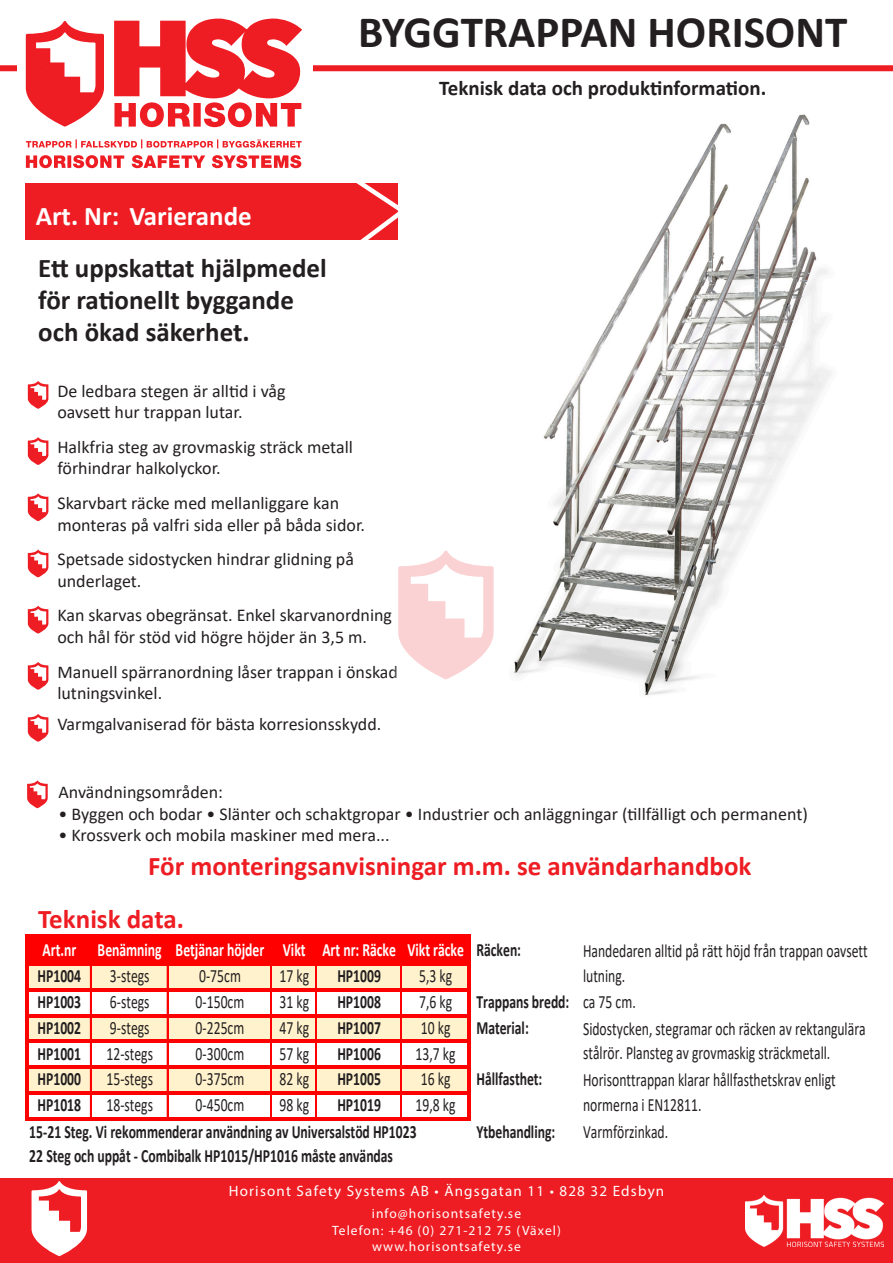
<style>
.page{position:relative;width:893px;height:1263px;background:#fff}
.page>*{position:absolute;margin:0;border:0;box-sizing:border-box;transform-origin:0 0}
.t1{font:700 45px "Calibri";color:#231f20}
.t2{font:700 27px "Calibri";color:#231f20}
.t3{font:700 27px "Calibri";color:#ee1d23}
.t4{font:700 27px "Calibri";color:#fff}
.t5{font:700 21px "Calibri";color:#231f20}
.t6{font:18.75px/24.6px "Calibri";color:#231f20;scale:.73 1}
.t7{font:700 18.75px/26.2px "Calibri";color:#231f20;scale:.73 1}
.t8{font:700 18.75px/26px "Calibri";color:#fff;scale:.73 1}
.t9{font:18px "Calibri";color:#231f20}
.t10{font:15px "Myriad Pro";letter-spacing:.08em;color:#fff}
.t11{font:13.5px/16.2px "Myriad Pro";letter-spacing:.08em;color:#fff;text-align:center}
.s1{color:#231f20}
.s2{font-weight:400}
</style>
<div class="page">
<div style="left:0;top:1178px;width:893px;height:85px;background:#ee1d23"></div>
<img style="left:746px;top:1195px;width:137px;height:51px">
<div style="left:0;top:65px;width:893px;height:6px;background:#ee1d23"></div>
<div style="left:17px;top:0;width:296px;height:196px;background:#fff"></div>
<svg style="left:114px;top:19px;width:188px;height:108px"></svg>
<svg style="left:26px;top:139px;width:276px;height:9px"></svg>
<svg style="left:26px;top:155px;width:275px;height:13px"></svg>
<svg style="left:26px;top:21px;width:78px;height:106px"></svg>
<svg style="left:32px;top:1181px;width:55px;height:75px"></svg>
<div style="left:26px;top:183px;width:372px;height:57px;background:#ee1d23"></div>
<svg style="left:356px;top:183px;width:42px;height:57px"></svg>
<svg style="left:27px;top:384px;width:22px;height:17px"></svg>
<svg style="left:28px;top:381px;width:20px;height:28px"></svg>
<svg style="left:27px;top:440px;width:22px;height:17px"></svg>
<svg style="left:28px;top:437px;width:20px;height:28px"></svg>
<svg style="left:27px;top:496px;width:22px;height:26px"></svg>
<svg style="left:28px;top:493px;width:20px;height:28px"></svg>
<svg style="left:27px;top:549px;width:22px;height:29px"></svg>
<svg style="left:28px;top:550px;width:20px;height:27px"></svg>
<svg style="left:27px;top:605px;width:22px;height:20px"></svg>
<svg style="left:28px;top:606px;width:20px;height:28px"></svg>
<svg style="left:27px;top:665px;width:22px;height:17px"></svg>
<svg style="left:28px;top:662px;width:20px;height:28px"></svg>
<svg style="left:27px;top:717px;width:22px;height:16px"></svg>
<svg style="left:28px;top:714px;width:20px;height:28px"></svg>
<img style="left:513px;top:114px;width:318px;height:581px">
<svg style="left:398px;top:551px;width:96px;height:128px"></svg>
<div style="left:28px;top:936px;width:441px;height:28px;background:#f00"></div>
<div style="left:28px;top:964px;width:441px;height:26px;background:#fff2cc"></div>
<div style="left:28px;top:1015px;width:441px;height:26px;background:#fff2cc"></div>
<div style="left:28px;top:1067px;width:441px;height:26px;background:#fff2cc"></div>
<hr style="left:400px;top:965px;width:2px;height:23px;background:#f00">
<hr style="left:400px;top:991px;width:2px;height:23px;background:#f00">
<hr style="left:400px;top:1017px;width:2px;height:23px;background:#f00">
<hr style="left:400px;top:1043px;width:2px;height:23px;background:#f00">
<hr style="left:400px;top:1069px;width:2px;height:22px;background:#f00">
<hr style="left:25px;top:934px;width:4px;height:187px;background:#f00">
<svg style="left:90px;top:965px;width:1px;height:152px"></svg>
<svg style="left:167px;top:965px;width:1px;height:152px"></svg>
<svg style="left:271px;top:965px;width:1px;height:152px"></svg>
<svg style="left:315px;top:965px;width:2px;height:152px"></svg>
<hr style="left:400px;top:1095px;width:2px;height:22px;background:#f00">
<hr style="left:467px;top:939px;width:4px;height:182px;background:#f00">
<div style="left:29px;top:934px;width:442px;height:5px;background:#f00"></div>
<hr style="left:29px;top:962px;width:438px;height:3px;background:#f00">
<hr style="left:29px;top:988px;width:438px;height:3px;background:#f00">
<hr style="left:29px;top:1014px;width:438px;height:3px;background:#f00">
<hr style="left:29px;top:1040px;width:438px;height:3px;background:#f00">
<hr style="left:29px;top:1066px;width:438px;height:3px;background:#f00">
<hr style="left:29px;top:1091px;width:438px;height:4px;background:#f00">
<hr style="left:29px;top:1117px;width:438px;height:4px;background:#f00">
<svg style="left:27px;top:780px;width:21px;height:28px"></svg>
<p class="t1" style="left:358px;top:0;width:491px">BYGGTRAPPAN HORISONT</p>
<p class="t5" style="left:439px;top:73px;width:329px">Teknisk data och produktinformation.</p>
<p class="t4" style="left:36px;top:197px;width:218px">Art. Nr: Varierande</p>
<p class="t2" style="left:38px;top:248px;width:290px">Ett uppskattat hjälpmedel</p>
<p class="t2" style="left:38px;top:281px;width:257px">för rationellt byggande</p>
<p class="t2" style="left:38px;top:313px;width:213px">och ökad säkerhet.</p>
<p class="t9" style="left:57px;top:378px;width:230px">De ledbara stegen är alltid i våg</p>
<p class="t9" style="left:57px;top:400px;width:187px">oavsett hur trappan lutar.</p>
<p class="t9" style="left:57px;top:434px;width:297px">Halkfria steg av grovmaskig sträck metall</p>
<p class="t9" style="left:57px;top:456px;width:165px">förhindrar halkolyckor.</p>
<p class="t9" style="left:57px;top:491px;width:283px">Skarvbart räcke med mellanliggare kan</p>
<p class="t9" style="left:57px;top:512px;width:309px">monteras på valfri sida eller på båda sidor.</p>
<p class="t9" style="left:57px;top:547px;width:298px">Spetsade sidostycken hindrar glidning på</p>
<p class="t9" style="left:57px;top:568px;width:86px">underlaget.</p>
<p class="t9" style="left:57px;top:603px;width:336px">Kan skarvas obegränsat. Enkel skarvanordning</p>
<p class="t9" style="left:57px;top:625px;width:311px">och hål för stöd vid högre höjder än 3,5 m.</p>
<p class="t9" style="left:57px;top:659px;width:342px">Manuell spärranordning låser trappan i önskad</p>
<p class="t9" style="left:57px;top:681px;width:106px">lutningsvinkel.</p>
<p class="t9" style="left:57px;top:711px;width:325px">Varmgalvaniserad för bästa korresionsskydd.</p>
<p class="t9" style="left:58px;top:780px;width:166px">Användningsområden:</p>
<p class="t9" style="left:58px;top:801px;width:751px">• Byggen och bodar • Slänter och schaktgropar • Industrier och anläggningar (tillfälligt och permanent)</p>
<p class="t9" style="left:58px;top:823px;width:333px">• Krossverk och mobila maskiner med mera...</p>
<p class="t3" style="left:148px;top:847px;width:605px">För monteringsanvisningar m.m. se användarhandbok</p>
<p class="t3" style="left:38px;top:900px;width:147px">Teknisk data.</p>
<p class="t8" style="left:37px;top:936px;width:664px">Art.nr Benämning Betjänar höjder Vikt Art nr: Räcke Vikt räcke <span class="s1">Räcken:<br>HP1004</span></p>
<p class="t6" style="left:110px;top:963px;width:56px">3-stegs</p>
<p class="t6" style="left:199px;top:963px;width:59px">0-75cm</p>
<p class="t6" style="left:280px;top:963px;width:42px">17 kg</p>
<p class="t7" style="left:337px;top:962px;width:61px">HP1009</p>
<p class="t6" style="left:419px;top:963px;width:47px">5,3 kg</p>
<p class="t7" style="left:37px;top:988px;width:61px">HP1003</p>
<p class="t6" style="left:110px;top:989px;width:56px">6-stegs</p>
<p class="t6" style="left:196px;top:989px;width:68px">0-150cm</p>
<p class="t6" style="left:280px;top:989px;width:42px">31 kg</p>
<p class="t7" style="left:337px;top:988px;width:61px">HP1008</p>
<p class="t6" style="left:419px;top:989px;width:47px">7,6 kg</p>
<p class="t7" style="left:476px;top:988px;width:129px">Trappans bredd:</p>
<p class="t7" style="left:37px;top:1014px;width:61px">HP1002</p>
<p class="t6" style="left:110px;top:1015px;width:56px">9-stegs</p>
<p class="t6" style="left:196px;top:1015px;width:68px">0-225cm</p>
<p class="t6" style="left:280px;top:1015px;width:42px">47 kg</p>
<p class="t7" style="left:337px;top:1014px;width:61px">HP1007</p>
<p class="t6" style="left:421px;top:1015px;width:42px">10 kg</p>
<p class="t7" style="left:476px;top:1014px;width:73px">Material:</p>
<p class="t7" style="left:37px;top:1040px;width:61px">HP1001</p>
<p class="t6" style="left:106px;top:1040px;width:65px">12-stegs</p>
<p class="t6" style="left:196px;top:1040px;width:68px">0-300cm</p>
<p class="t6" style="left:280px;top:1040px;width:42px">57 kg</p>
<p class="t7" style="left:337px;top:1040px;width:61px">HP1006</p>
<p class="t6" style="left:415px;top:1040px;width:56px">13,7 kg</p>
<p class="t7" style="left:37px;top:1066px;width:61px">HP1000</p>
<p class="t6" style="left:106px;top:1066px;width:65px">15-stegs</p>
<p class="t6" style="left:196px;top:1066px;width:68px">0-375cm</p>
<p class="t6" style="left:280px;top:1066px;width:42px">82 kg</p>
<p class="t7" style="left:337px;top:1066px;width:61px">HP1005</p>
<p class="t6" style="left:421px;top:1066px;width:42px">16 kg</p>
<p class="t7" style="left:476px;top:1066px;width:92px">Hållfasthet:</p>
<p class="t7" style="left:37px;top:1092px;width:61px">HP1018</p>
<p class="t6" style="left:106px;top:1092px;width:65px">18-stegs</p>
<p class="t6" style="left:196px;top:1092px;width:68px">0-450cm</p>
<p class="t6" style="left:280px;top:1092px;width:42px">98 kg</p>
<p class="t7" style="left:337px;top:1092px;width:61px">HP1019</p>
<p class="t7" style="left:29px;top:1092px;width:585px;text-indent:386px"><span class="s2">19,8 kg<br></span>15-21 Steg. Vi rekommenderar användning av Universalstöd HP1023</p>
<p class="t7" style="left:476px;top:1118px;width:110px">Ytbehandling:</p>
<p class="t7" style="left:29px;top:1143px;width:500px">22 Steg och uppåt - Combibalk HP1015/HP1016 måste användas</p>
<p class="t6" style="left:583px;top:938px;width:392px">Handedaren alltid på rätt höjd från trappan oavsett lutning.</p>
<p class="t6" style="left:583px;top:1016px;width:388px">Sidostycken, stegramar och räcken av rektangulära stålrör. Plansteg av grovmaskig sträckmetall.</p>
<p class="t6" style="left:583px;top:1067px;width:347px">Horisonttrappan klarar hållfasthetskrav enligt normerna i EN12811.</p>
<p class="t6" style="left:583px;top:1118px;width:118px">Varmförzinkad.</p>
<p class="t6" style="left:583px;top:989px;width:74px">ca 75 cm.</p>
<p class="t10" style="left:229px;top:1182px;width:437px">Horisont Safety Systems AB • Ängsgatan 11 • 828 32 Edsbyn</p>
<p class="t11" style="left:332px;top:1205px;width:230px">info@horisontsafety.se<br>Telefon: +46 (0) 271-212 75 (Växel) www.horisontsafety.se</p>
</div>
